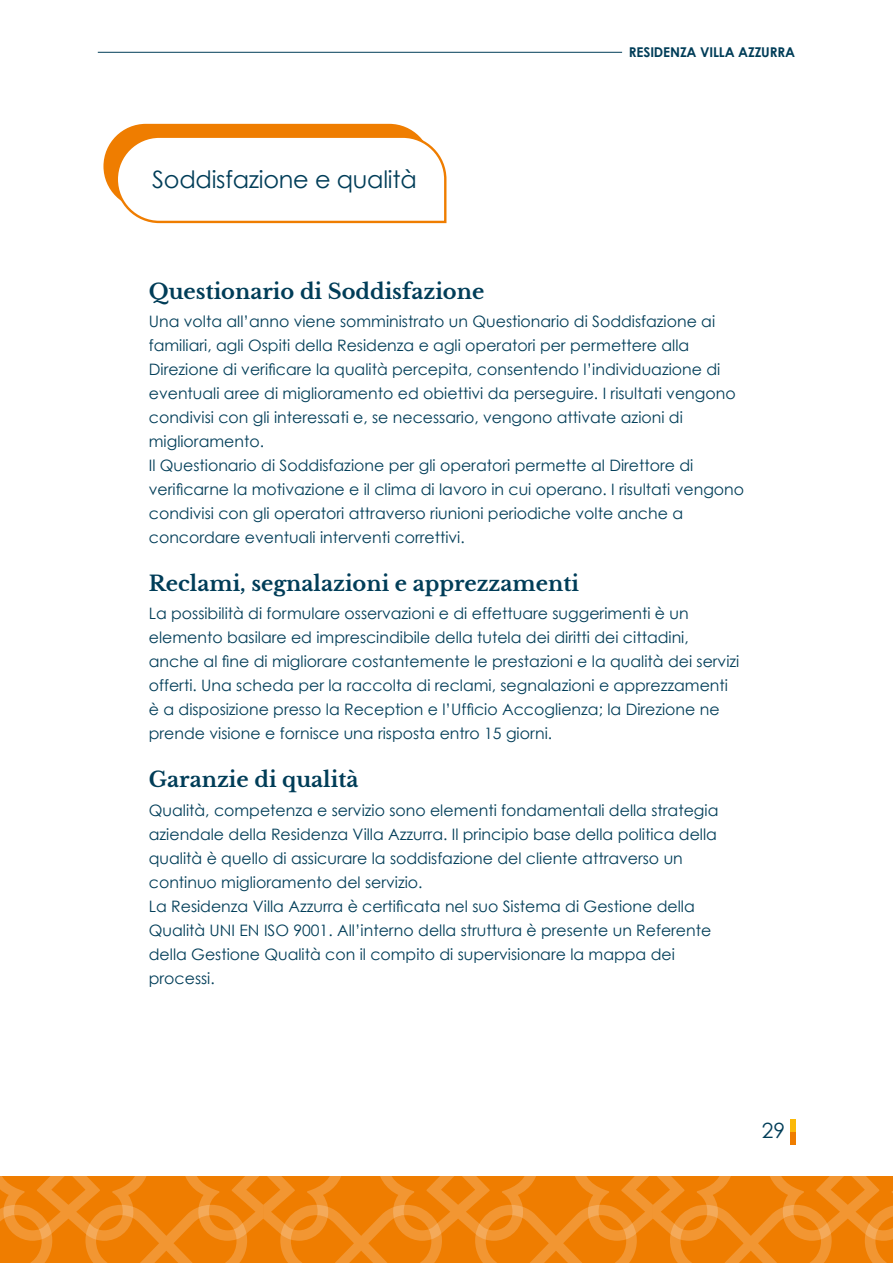
<style>
.page{position:relative;width:893px;height:1263px;background:#fff}
.page>*{position:absolute;margin:0;border:0;box-sizing:border-box;transform-origin:0 0}
.t1{font:24px "Century Gothic";letter-spacing:-.01em;color:#003d58}
.t2{font:700 21px "Libre Baskerville";color:#003d58}
.t3{font:21px "Century Gothic";color:#003d58}
.t4{font:15.75px/24px "Century Gothic";color:#003d58}
.t5{font:700 13.5px "Century Gothic";letter-spacing:-.01em;color:#003d58}
</style>
<div class="page">
<svg style="left:0;top:1176px;width:893px;height:87px;background:#f08714"></svg>
<hr style="left:98px;top:52px;width:524px;height:1px;background:#003d58">
<div style="left:790px;top:1132px;width:5px;height:12px;background:#ef7d00"></div>
<div style="left:790px;top:1119px;width:5px;height:13px;background:#fbb908"></div>
<svg style="left:103px;top:124px;width:344px;height:100px"></svg>
<h1 class="t1" style="left:152px;top:165px;width:266px">Soddisfazione e qualità</h1>
<p class="t5" style="left:629px;top:44px;width:168px">RESIDENZA VILLA AZZURRA</p>
<h2 class="t2" style="left:149px;top:279px;width:337px">Questionario di Soddisfazione</h2>
<p class="t4" style="left:149px;top:309px;width:597px">Una volta all’anno viene somministrato un Questionario di Soddisfazione ai familiari, agli Ospiti della Residenza e agli operatori per permettere alla Direzione di verificare la qualità percepita, consentendo l’individuazione di eventuali aree di miglioramento ed obiettivi da perseguire. I risultati vengono condivisi con gli interessati e, se necessario, vengono attivate azioni di miglioramento.<br>Il Questionario di Soddisfazione per gli operatori permette al Direttore di verificarne la motivazione e il clima di lavoro in cui operano. I risultati vengono condivisi con gli operatori attraverso riunioni periodiche volte anche a concordare eventuali interventi correttivi.</p>
<h2 class="t2" style="left:149px;top:571px;width:432px">Reclami, segnalazioni e apprezzamenti</h2>
<p class="t4" style="left:149px;top:601px;width:592px">La possibilità di formulare osservazioni e di effettuare suggerimenti è un elemento basilare ed imprescindibile della tutela dei diritti dei cittadini, anche al fine di migliorare costantemente le prestazioni e la qualità dei servizi offerti. Una scheda per la raccolta di reclami, segnalazioni e apprezzamenti è a disposizione presso la Reception e l’Ufficio Accoglienza; la Direzione ne prende visione e fornisce una risposta entro 15 giorni.</p>
<h2 class="t2" style="left:149px;top:767px;width:211px">Garanzie di qualità</h2>
<p class="t4" style="left:149px;top:798px;width:571px">Qualità, competenza e servizio sono elementi fondamentali della strategia aziendale della Residenza Villa Azzurra. Il principio base della politica della qualità è quello di assicurare la soddisfazione del cliente attraverso un continuo miglioramento del servizio.<br>La Residenza Villa Azzurra è certificata nel suo Sistema di Gestione della Qualità UNI EN ISO 9001. All’interno della struttura è presente un Referente della Gestione Qualità con il compito di supervisionare la mappa dei processi.</p>
<h2 class="t3" style="left:762px;top:1118px;width:25px">29</h2>
</div>
